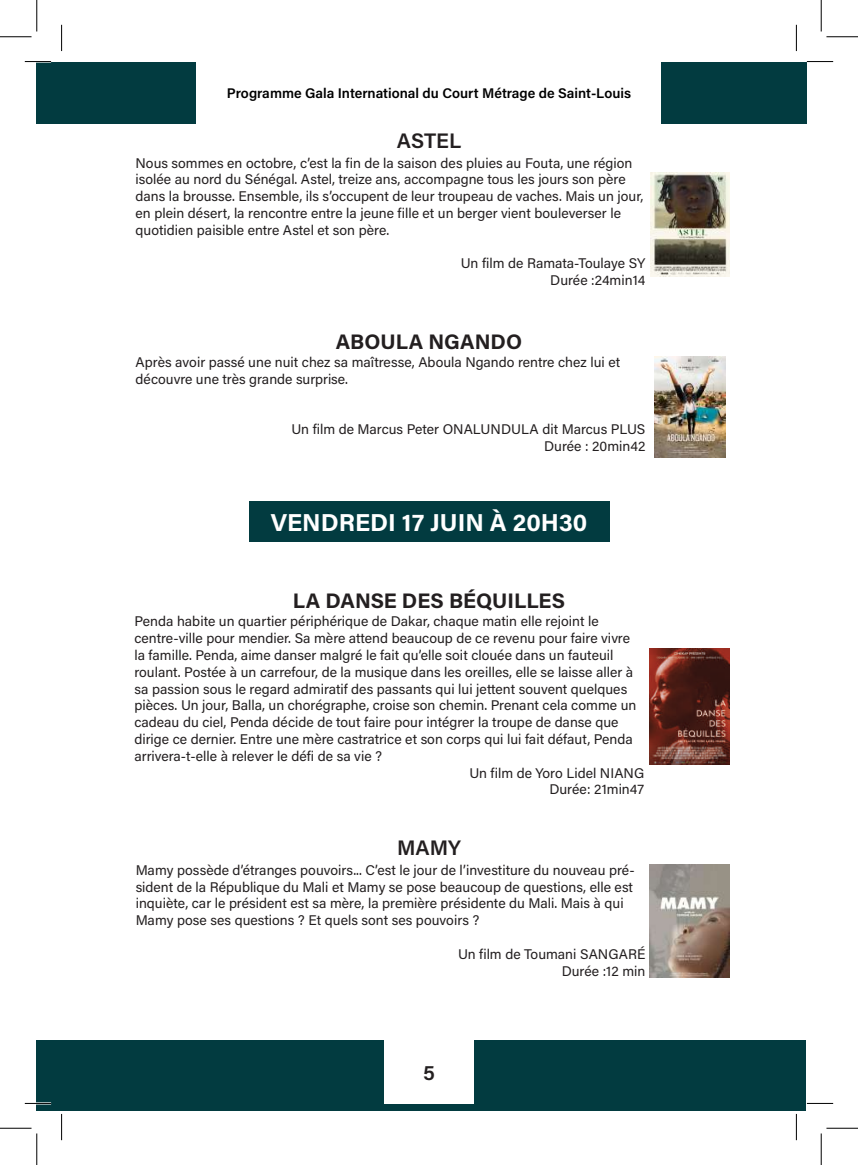
<style>
.page{position:relative;width:858px;height:1165px;background:#fff}
.page>*{position:absolute;margin:0;border:0;box-sizing:border-box;transform-origin:0 0}
.t1{font:24.5px "Acumin Variable Concept";letter-spacing:.03em;color:#fff}
.t2{font:21px "Acumin Variable Concept";letter-spacing:.035em;color:#231f20}
.t3{font:14px/16.8px "Acumin Variable Concept";letter-spacing:.02em;color:#231f20}
.t4{font:14px "Acumin Variable Concept";letter-spacing:.04em;color:#000}
</style>
<div class="page">
<div style="left:37px;top:62px;width:769px;height:62px;background:#023b40"></div>
<div style="left:37px;top:1040px;width:768px;height:71px;background:#023b40"></div>
<div style="left:197px;top:62px;width:464px;height:63px;background:#fff"></div>
<div style="left:384px;top:1040px;width:89px;height:63px;background:#fff"></div>
<img style="left:650px;top:172px;width:79px;height:105px">
<img style="left:654px;top:357px;width:71px;height:101px">
<img style="left:649px;top:649px;width:80px;height:115px">
<img style="left:649px;top:864px;width:80px;height:114px">
<div style="left:249px;top:501px;width:360px;height:41px;background:#023b40"></div>
<hr style="left:25px;top:60px;width:26px;height:3px;background:#fff">
<hr style="left:25px;top:1102px;width:26px;height:2px;background:#fff">
<svg style="left:25px;top:61px;width:26px;height:1px"></svg>
<svg style="left:806px;top:61px;width:26px;height:1px"></svg>
<svg style="left:25px;top:1103px;width:26px;height:1px"></svg>
<svg style="left:806px;top:1103px;width:26px;height:1px"></svg>
<svg style="left:61px;top:25px;width:1px;height:26px"></svg>
<svg style="left:61px;top:1114px;width:1px;height:26px"></svg>
<svg style="left:795px;top:25px;width:1px;height:26px"></svg>
<svg style="left:795px;top:1114px;width:1px;height:26px"></svg>
<hr style="left:0;top:36px;width:32px;height:1px;background:#000">
<hr style="left:826px;top:36px;width:31px;height:1px;background:#000">
<hr style="left:0;top:1128px;width:32px;height:1px;background:#000">
<hr style="left:826px;top:1128px;width:31px;height:1px;background:#000">
<hr style="left:36px;top:0;width:1px;height:32px;background:#000">
<hr style="left:36px;top:1133px;width:1px;height:32px;background:#000">
<hr style="left:820px;top:0;width:1px;height:32px;background:#000">
<hr style="left:820px;top:1133px;width:1px;height:32px;background:#000">
<p class="t4" style="left:227px;top:84px;width:404px">Programme Gala International du Court Métrage de Saint-Louis</p>
<h2 class="t2" style="left:396px;top:126px;width:65px">ASTEL</h2>
<p class="t3" style="left:136px;top:154px;width:508px">Nous sommes en octobre, c’est la fin de la saison des pluies au Fouta, une région isolée au nord du Sénégal. Astel, treize ans, accompagne tous les jours son père dans la brousse. Ensemble, ils s’occupent de leur troupeau de vaches. Mais un jour, en plein désert, la rencontre entre la jeune fille et un berger vient bouleverser le quotidien paisible entre Astel et son père.</p>
<p class="t3" style="left:460px;top:254px;width:186px;text-align:right">Un film de Ramata-Toulaye SY<br>Durée :24min14</p>
<h2 class="t2" style="left:336px;top:327px;width:187px">ABOULA NGANDO</h2>
<p class="t3" style="left:136px;top:353px;width:485px">Après avoir passé une nuit chez sa maîtresse, Aboula Ngando rentre chez lui et découvre une très grande surprise.</p>
<p class="t3" style="left:291px;top:421px;width:355px;text-align:right">Un film de Marcus Peter ONALUNDULA dit Marcus PLUS<br>Durée : 20min42</p>
<h1 class="t1" style="left:270px;top:505px;width:317px">VENDREDI 17 JUIN À 20H30</h1>
<h2 class="t2" style="left:293px;top:586px;width:273px">LA DANSE DES BÉQUILLES</h2>
<p class="t3" style="left:134px;top:613px;width:465px">Penda habite un quartier périphérique de Dakar, chaque matin elle rejoint le</p>
<p class="t3" style="left:134px;top:629px;width:496px">centre-ville pour mendier. Sa mère attend beaucoup de ce revenu pour faire vivre</p>
<p class="t3" style="left:134px;top:646px;width:480px">la famille. Penda, aime danser malgré le fait qu’elle soit clouée dans un fauteuil</p>
<p class="t3" style="left:134px;top:663px;width:496px">roulant. Postée à un carrefour, de la musique dans les oreilles, elle se laisse aller à</p>
<p class="t3" style="left:134px;top:680px;width:494px">sa passion sous le regard admiratif des passants qui lui jettent souvent quelques</p>
<p class="t3" style="left:134px;top:697px;width:503px">pièces. Un jour, Balla, un chorégraphe, croise son chemin. Prenant cela comme un</p>
<p class="t3" style="left:134px;top:713px;width:485px">cadeau du ciel, Penda décide de tout faire pour intégrer la troupe de danse que</p>
<p class="t3" style="left:134px;top:730px;width:499px">dirige ce dernier. Entre une mère castratrice et son corps qui lui fait défaut, Penda</p>
<p class="t3" style="left:134px;top:747px;width:249px">arrivera-t-elle à relever le défi de sa vie ?</p>
<p class="t3" style="left:469px;top:764px;width:176px">Un film de Yoro Lidel NIANG</p>
<p class="t3" style="left:549px;top:781px;width:96px">Durée: 21min47</p>
<h2 class="t2" style="left:397px;top:833px;width:65px">MAMY</h2>
<p class="t3" style="left:136px;top:861px;width:500px">Mamy possède d’étranges pouvoirs... C’est le jour de l’investiture du nouveau pré&shy;sident de la République du Mali et Mamy se pose beaucoup de questions, elle est inquiète, car le président est sa mère, la première présidente du Mali. Mais à qui Mamy pose ses questions ? Et quels sont ses pouvoirs ?</p>
<p class="t3" style="left:458px;top:945px;width:189px;text-align:right">Un film de Toumani SANGARÉ<br>Durée :12 min</p>
<h2 class="t2" style="left:423px;top:1058px;width:13px">5</h2>
</div>
